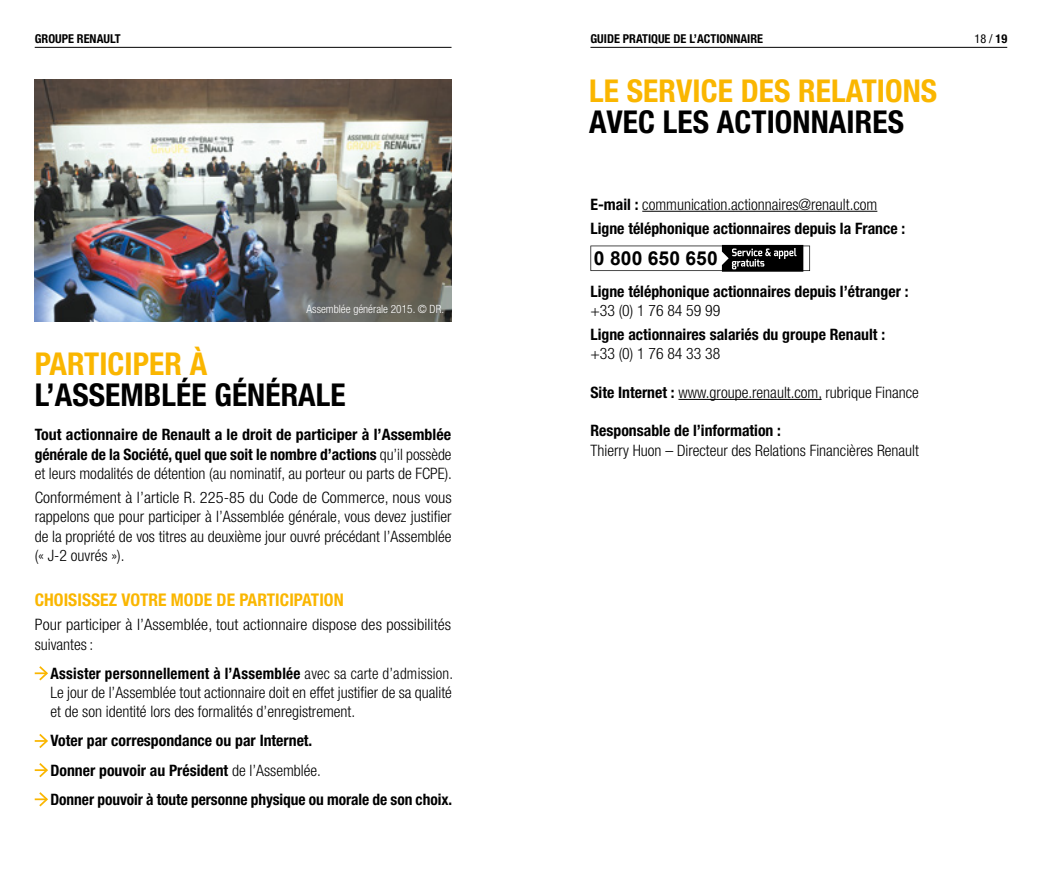
<style>
.page{position:relative;width:1042px;height:893px;background:#fff}
.page>*{position:absolute;margin:0;border:0;box-sizing:border-box;transform-origin:0 0}
.t1{font:700 condensed 31.5px "Helvetica Neue LT Std";letter-spacing:.005em;color:#000}
.t2{font:700 condensed 31.5px "Helvetica Neue LT Std";letter-spacing:.005em;color:#fab600}
.t3{font:700 19.25px "Arial";letter-spacing:.005em;color:#000}
.t4{font:700 condensed 17.5px "Helvetica Neue LT Std";letter-spacing:.005em;color:#fab600}
.t5{font:700 condensed 15.75px/19.2px "Helvetica Neue LT Std";color:#000}
.t6{font:300 condensed 15.75px/19.2px "Helvetica Neue LT Std";color:#000;text-align:justify}
.t7{font:300 condensed 15.75px/19.2px "Helvetica Neue LT Std";color:#000;text-align:justify;scale:.96 1}
.t8{font:300 condensed 15.75px/19.2px "Helvetica Neue LT Std";color:#000;scale:1.04 1}
.t9{font:700 condensed 12.25px "Helvetica Neue LT Std";color:#000}
.t10{font:condensed 12.25px "Helvetica Neue LT Std";color:#000}
.t11{font:300 condensed 11.38px "Helvetica Neue LT Std";color:#fff}
.s1{font-weight:700}
.s2{font-weight:300}
</style>
<div class="page">
<hr style="left:35px;top:47px;width:416px;height:1px;background:#000">
<hr style="left:590px;top:47px;width:417px;height:1px;background:#000">
<svg style="left:35px;top:666px;width:13px;height:15px"></svg>
<svg style="left:35px;top:734px;width:13px;height:14px"></svg>
<svg style="left:35px;top:763px;width:13px;height:15px"></svg>
<svg style="left:35px;top:792px;width:13px;height:15px"></svg>
<img style="left:35px;top:79px;width:416px;height:243px">
<hr style="left:642px;top:211px;width:235px;height:1px;background:#000">
<hr style="left:678px;top:399px;width:143px;height:1px;background:#000">
<svg style="left:590px;top:245px;width:220px;height:27px"></svg>
<p class="t9" style="left:35px;top:32px;width:87px">GROUPE RENAULT</p>
<p class="t9" style="left:590px;top:32px;width:174px">GUIDE PRATIQUE DE L’ACTIONNAIRE</p>
<p class="t10" style="left:974px;top:32px;width:34px">18 / <span class="s1">19</span></p>
<h1 class="t2" style="left:589px;top:72px;width:349px">LE SERVICE DES RELATIONS</h1>
<h1 class="t1" style="left:589px;top:103px;width:316px">AVEC LES ACTIONNAIRES</h1>
<p class="t5" style="left:590px;top:192px;width:316px;line-height:24.2px">E-mail : <span class="s2">communication.actionnaires@renault.com<br></span>Ligne téléphonique actionnaires depuis la France :</p>
<p class="t11" style="left:307px;top:303px;width:139px">Assemblée générale 2015. © DR.</p>
<h1 class="t2" style="left:35px;top:344px;width:174px">PARTICIPER À</h1>
<h1 class="t1" style="left:35px;top:376px;width:312px">L’ASSEMBLÉE GÉNÉRALE</h1>
<p class="t5" style="left:35px;top:425px;width:419px;text-align:justify">Tout actionnaire de Renault a le droit de participer à l’Assemblée générale de la Société, quel que soit le nombre d’actions <span class="s2">qu’il possède et leurs modalités de détention (au nominatif, au porteur ou parts de FCPE).</span></p>
<p class="t6" style="left:35px;top:488px;width:419px">Conformément à l’article R. 225-85 du Code de Commerce, nous vous rappelons que pour participer à l’Assemblée générale, vous devez justifier de la propriété de vos titres au deuxième jour ouvré précédant l’Assemblée (« J-2 ouvrés »).</p>
<p class="t4" style="left:35px;top:589px;width:310px">CHOISISSEZ VOTRE MODE DE PARTICIPATION</p>
<p class="t8" style="left:35px;top:615px;width:402px">Pour participer à l’Assemblée, tout actionnaire dispose des possibilités suivantes :</p>
<p class="t7" style="left:50px;top:663px;width:421px"><span class="s1">Assister personnellement à l’Assemblée</span> avec sa carte d’admission.<br>Le jour de l’Assemblée tout actionnaire doit en effet justifier de sa qualité et de son identité lors des formalités d’enregistrement.</p>
<p class="t5" style="left:50px;top:726px;width:403px;line-height:29.2px">Voter par correspondance ou par Internet.<br>Donner pouvoir au Président <span class="s2">de l’Assemblée.<br></span>Donner pouvoir à toute personne physique ou morale de son choix.</p>
<p class="t3" style="left:594px;top:246px;width:125px">0 800 650 650</p>
<p class="t5" style="left:590px;top:281px;width:319px">Ligne téléphonique actionnaires depuis l’étranger :</p>
<p class="t6" style="left:590px;top:301px;width:131px">+33 (0) 1 76 84 59 99</p>
<p class="t5" style="left:590px;top:325px;width:296px">Ligne actionnaires salariés du groupe Renault :</p>
<p class="t6" style="left:590px;top:344px;width:131px">+33 (0) 1 76 84 33 38</p>
<p class="t6" style="left:590px;top:382px;width:330px"><span class="s1">Site Internet :</span> www.groupe.renault.com, rubrique Finance</p>
<p class="t5" style="left:590px;top:421px;width:192px">Responsable de l’information :</p>
<p class="t6" style="left:590px;top:440px;width:330px">Thierry Huon – Directeur des Relations Financières Renault</p>
</div>
